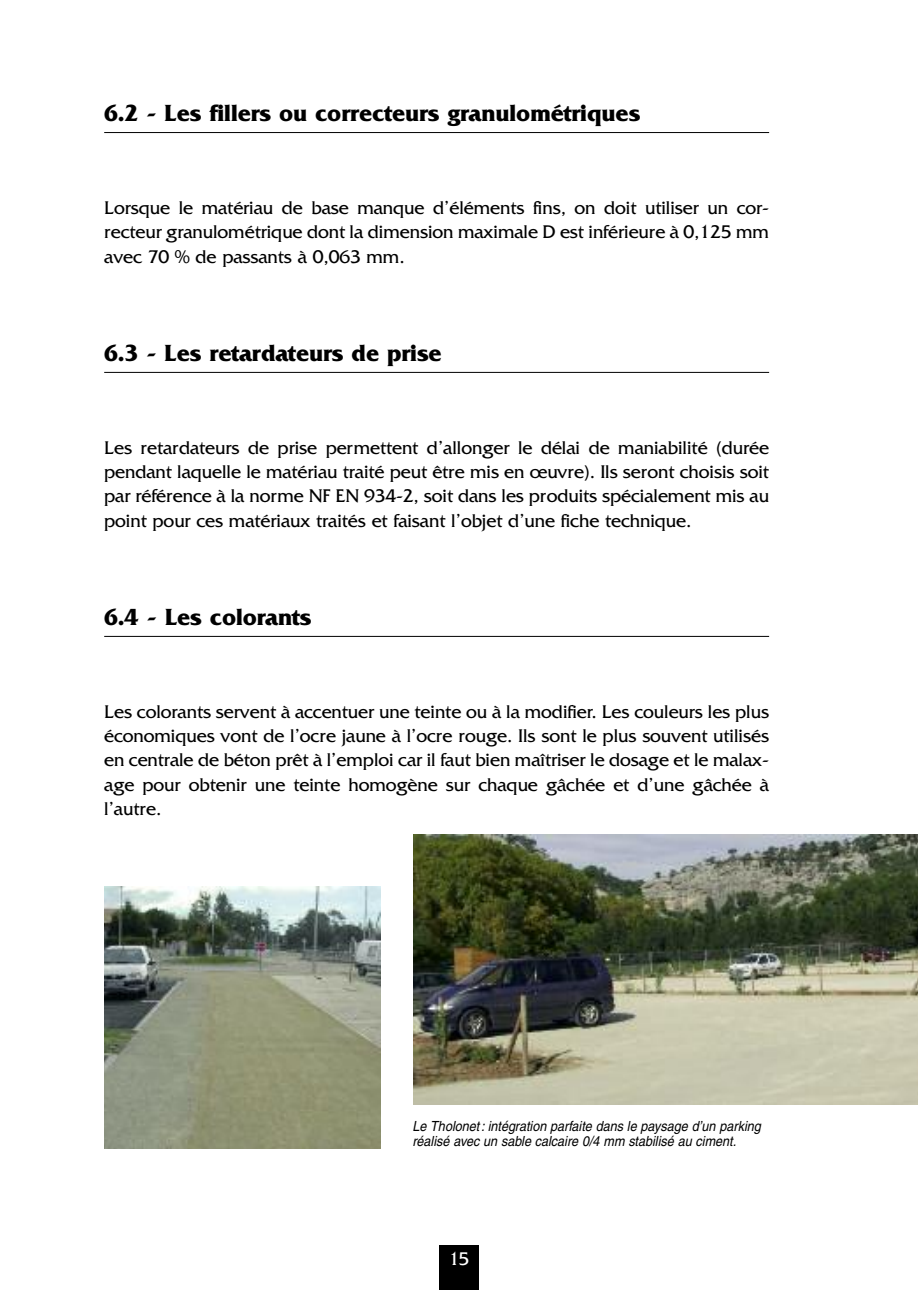
<style>
.page{position:relative;width:918px;height:1290px;background:#fff}
.page>*{position:absolute;margin:0;border:0;box-sizing:border-box;transform-origin:0 0}
.t1{font:700 24.5px "Friz Quadrata";letter-spacing:-.005em;color:#000}
.t2{font:19.25px/24.2px "Friz Quadrata";letter-spacing:-.005em;color:#000;text-align:justify}
.t3{font:19.25px "Friz Quadrata";color:#fff}
.t4{font:italic 14px/15.8px "Helvetica";color:#000;scale:.9 1}
</style>
<div class="page">
<hr style="left:104px;top:132px;width:665px;height:1px;background:#000">
<hr style="left:104px;top:372px;width:665px;height:1px;background:#000">
<hr style="left:104px;top:636px;width:665px;height:1px;background:#000">
<div style="left:439px;top:1245px;width:40px;height:45px;background:#000"></div>
<img style="left:104px;top:887px;width:276px;height:261px">
<img style="left:413px;top:835px;width:505px;height:269px">
<p class="t1" style="left:104px;top:98px;width:538px">6.2 - Les fillers ou correcteurs granulométriques</p>
<p class="t2" style="left:104px;top:196px;width:666px">Lorsque le matériau de base manque d’éléments fins, on doit utiliser un cor&shy;recteur granulométrique dont la dimension maximale D est inférieure à 0,125 mm avec 70 % de passants à 0,063 mm.</p>
<p class="t1" style="left:104px;top:338px;width:339px">6.3 - Les retardateurs de prise</p>
<p class="t2" style="left:104px;top:435px;width:666px">Les retardateurs de prise permettent d’allonger le délai de maniabilité (durée pendant laquelle le matériau traité peut être mis en œuvre). Ils seront choisis soit par référence à la norme NF EN 934-2, soit dans les produits spécialement mis au point pour ces matériaux traités et faisant l’objet d’une fiche technique.</p>
<p class="t1" style="left:104px;top:602px;width:209px">6.4 - Les colorants</p>
<p class="t2" style="left:104px;top:699px;width:666px">Les colorants servent à accentuer une teinte ou à la modifier. Les couleurs les plus économiques vont de l’ocre jaune à l’ocre rouge. Ils sont le plus souvent utilisés en centrale de béton prêt à l’emploi car il faut bien maîtriser le dosage et le malax&shy;age pour obtenir une teinte homogène sur chaque gâchée et d’une gâchée à l’autre.</p>
<p class="t4" style="left:412px;top:1119px;width:389px">Le Tholonet: intégration parfaite dans le paysage d’un parking réalisé avec un sable calcaire 0/4 mm stabilisé au ciment.</p>
<p class="t3" style="left:449px;top:1246px;width:22px">15</p>
</div>
